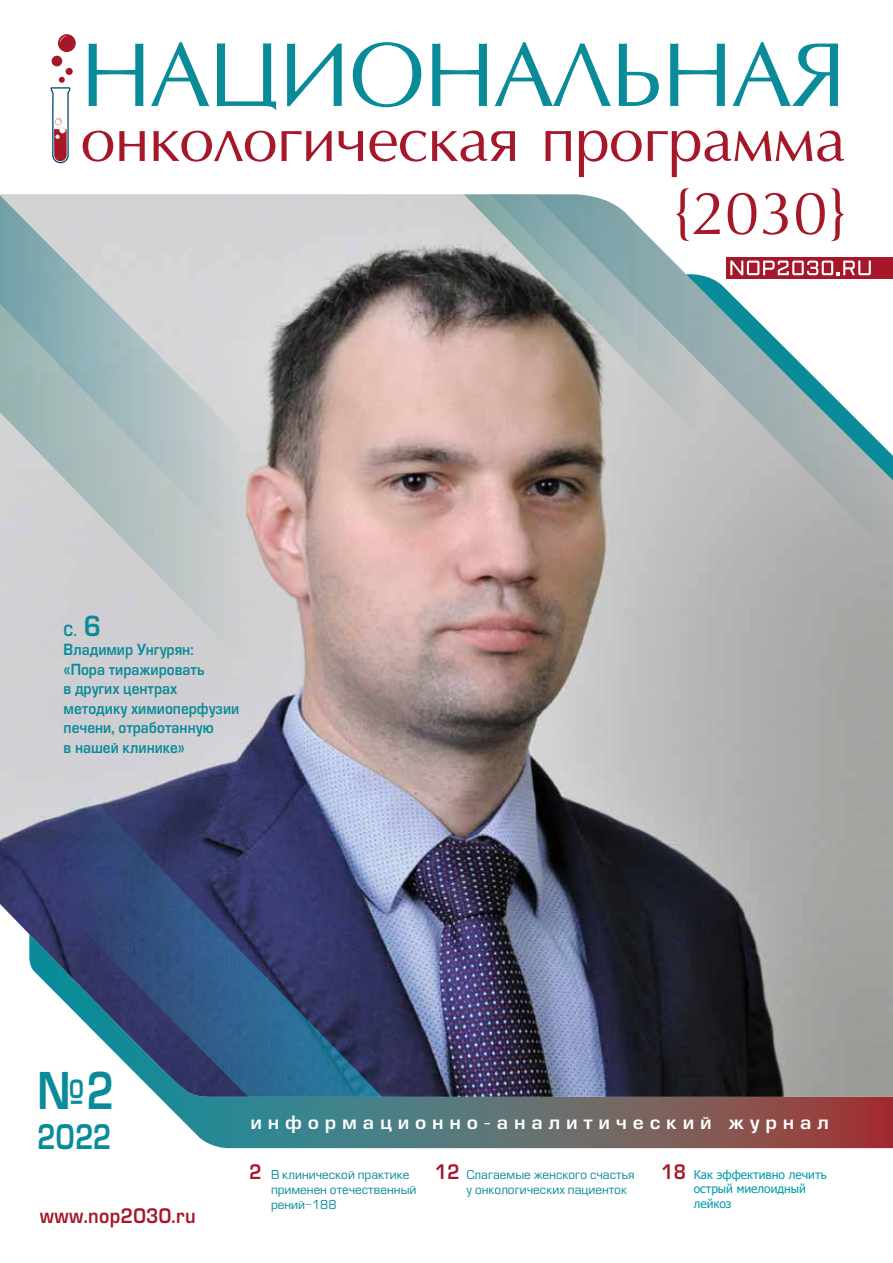
<style>
.page{position:relative;width:893px;height:1263px;background:#fff}
.page>*{position:absolute;margin:0;border:0;box-sizing:border-box;transform-origin:0 0}
.t1{font:49.5px "Europe Demi";color:#0a8b99;scale:.8 1}
.t2{font:33px "Europe Demi";color:#0a8b99;scale:.8 1}
.t3{font:19.5px "Europe Demi";letter-spacing:.02em;color:#a51729;scale:.9 1}
.t4{font:18px "Europe Demi";letter-spacing:.3em;color:#fff;scale:1.07 1}
.t5{font:15px/19.5px "Europe Demi";color:#0a8b99;scale:.9 1}
.t6{font:12px/15px "Europe";color:#0a8b99}
.t7{font:12px/14.4px "Tahoma";color:#009caa}
.s1{font-size:27px}
</style>
<div class="page">
<svg style="left:159px;top:1097px;width:734px;height:51px;background:#6a6f71"></svg>
<img style="left:0;top:194px;width:893px;height:903px">
<svg style="left:89px;top:42px;width:749px;height:68px"></svg>
<svg style="left:83px;top:131px;width:432px;height:31px"></svg>
<svg style="left:545px;top:130px;width:299px;height:47px"></svg>
<svg style="left:680px;top:188px;width:160px;height:6px"></svg>
<svg style="left:50px;top:77px;width:20px;height:86px"></svg>
<div style="left:58px;top:34px;width:18px;height:18px;background:#a51729;border-radius:50%"></div>
<svg style="left:60px;top:36px;width:7px;height:7px"></svg>
<div style="left:52px;top:56px;width:10px;height:10px;background:#a51729;border-radius:50%"></div>
<div style="left:66px;top:68px;width:7px;height:7px;background:#a51729;border-radius:50%"></div>
<svg style="left:57px;top:761px;width:325px;height:336px;background:#4a5d85"></svg>
<svg style="left:0;top:194px;width:243px;height:109px;background:#c0cacb"></svg>
<svg style="left:0;top:303px;width:243px;height:360px;background:#bec7c8"></svg>
<svg style="left:534px;top:194px;width:359px;height:383px"></svg>
<svg style="left:464px;top:194px;width:240px;height:248px;background:#b4a49d"></svg>
<svg style="left:490px;top:194px;width:214px;height:221px;background:#a0a7a5"></svg>
<p class="t5" style="left:64px;top:621px;width:197px">C. <span class="s1">6<br></span>Владимир Унгурян:<br>«Пора тиражировать<br>в других центрах методику химиоперфузии печени, отработанную<br>в нашей клинике»</p>
<h1 class="t1" style="left:38px;top:1062px;width:98px">№2</h1>
<h2 class="t2" style="left:38px;top:1117px;width:94px">2022</h2>
<h3 class="t3" style="left:40px;top:1204px;width:175px">www.nop2030.ru</h3>
<p class="t4" style="left:251px;top:1111px;width:542px">информационно-аналитический журнал</p>
<p class="t6" style="left:271px;top:1167px;width:147px">В клинической практике применен отечественный рений-188</p>
<p class="t7" style="left:694px;top:1166px;width:134px">Как эффективно лечить острый миелоидный лейкоз</p>
<h3 class="t3" style="left:249px;top:1160px;width:15px">2</h3>
<h3 class="t3" style="left:435px;top:1160px;width:29px">12</h3>
<h3 class="t3" style="left:661px;top:1160px;width:29px">18</h3>
<p class="t6" style="left:467px;top:1167px;width:169px">Слагаемые женского счастья у онкологических пациенток</p>
</div>
